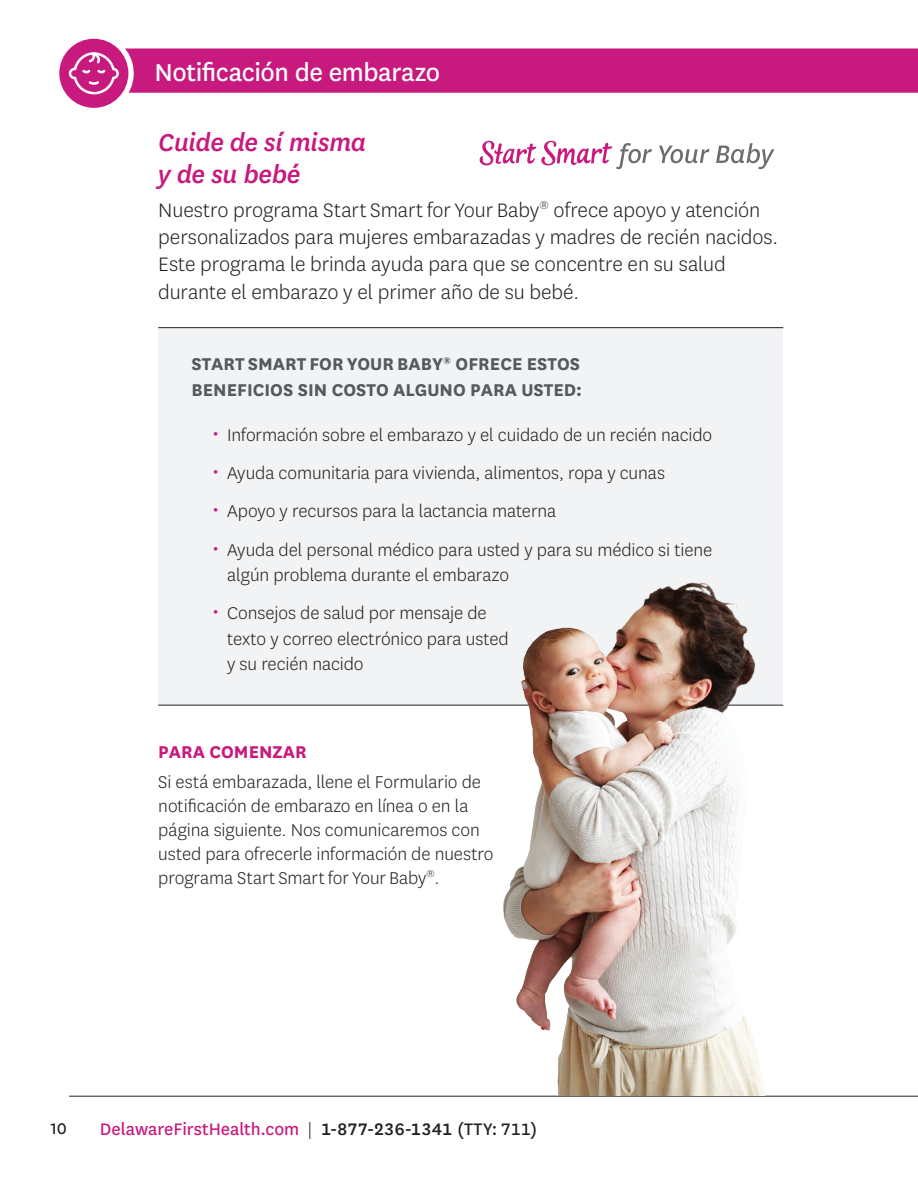
<style>
.page{position:relative;width:918px;height:1188px;background:#fff}
.page>*{position:absolute;margin:0;border:0;box-sizing:border-box;transform-origin:0 0}
.t1{font:italic 500 28.5px/31.5px "Centene Sans";letter-spacing:-.015em;color:#c7197e}
.t2{font:28.5px "Centene Sans";letter-spacing:-.015em;color:#fff}
.t3{font:300 22.8px/27.3px "Centene Sans";letter-spacing:-.005em;color:#231f20}
.t4{font:300 19.95px/24px "Centene Sans";letter-spacing:-.005em;color:#231f20}
.t5{font:700 19.95px/25.7px "Centene Sans";color:#57585a}
.t6{font:700 19.95px "Centene Sans";color:#c7197e}
.t7{font:19.5px "Centene Sans";color:#c7197e}
.t8{font:18px "Centene Sans";color:#231f20}
.s1{font-size:28.5px;color:#c7197e}
.s2{font-weight:300;color:#231f20}
.s3{font-weight:500;color:#231f20}
.s4{color:#231f20}
</style>
<div class="page">
<div style="left:158px;top:328px;width:625px;height:377px;background:#f2f3f4"></div>
<hr style="left:69px;top:1096px;width:849px;height:1px;background:#231f20">
<div style="left:94px;top:48px;width:824px;height:45px;background:#c7197e"></div>
<div style="left:54px;top:33px;width:80px;height:80px;background:#fff;border-radius:50%"></div>
<div style="left:59px;top:39px;width:69px;height:69px;background:#c7197e;border-radius:50%"></div>
<svg style="left:69px;top:52px;width:50px;height:42px"></svg>
<svg style="left:479px;top:141px;width:173px;height:28px"></svg>
<svg style="left:659px;top:146px;width:51px;height:17px"></svg>
<svg style="left:716px;top:143px;width:58px;height:26px"></svg>
<hr style="left:158px;top:705px;width:625px;height:1px;background:#231f20">
<img style="left:489px;top:582px;width:295px;height:513px">
<hr style="left:158px;top:327px;width:625px;height:1px;background:#231f20">
<h2 class="t2" style="left:155px;top:53px;width:287px">Notifcación de embarazo</h2>
<p class="t1" style="left:158px;top:126px;width:210px">Cuide de sí misma y de su bebé</p>
<p class="t3" style="left:158px;top:195px;width:621px">Nuestro programa Start Smart for Your Baby<sup>®</sup> ofrece apoyo y atención personalizados para mujeres embarazadas y madres de recién nacidos.<br>Este programa le brinda ayuda para que se concentre en su salud durante el embarazo y el primer año de su bebé.</p>
<p class="t5" style="left:191px;top:350px;width:392px">START SMART FOR YOUR BABY<sup>®</sup> OFRECE ESTOS<br>BENEFICIOS SIN COSTO ALGUNO PARA USTED:</p>
<p class="t4" style="left:211px;top:422px;width:502px"><span class="s1">•</span> Información sobre el embarazo y el cuidado de un recién nacido</p>
<p class="t4" style="left:211px;top:460px;width:455px"><span class="s1">•</span> Ayuda comunitaria para vivienda, alimentos, ropa y cunas</p>
<p class="t4" style="left:211px;top:499px;width:346px"><span class="s1">•</span> Apoyo y recursos para la lactancia materna</p>
<p class="t4" style="left:227px;top:536px;width:487px;line-height:25.5px;text-indent:-16px"><span class="s1">•</span> Ayuda del personal médico para usted y para su médico si tiene algún problema durante el embarazo</p>
<p class="t4" style="left:227px;top:600px;width:283px;line-height:25.5px;text-indent:-16px"><span class="s1">•</span> Consejos de salud por mensaje de texto y correo electrónico para usted y su recién nacido</p>
<p class="t6" style="left:158px;top:738px;width:150px">PARA COMENZAR</p>
<p class="t4" style="left:158px;top:770px;width:337px">Si está embarazada, llene el Formulario de notifcación de embarazo en línea o en la página siguiente. Nos comunicaremos con usted para ofrecerle información de nuestro programa Start Smart for Your Baby<sup>®</sup>.</p>
<p class="t8" style="left:51px;top:1117px;width:18px">10</p>
<p class="t7" style="left:100px;top:1116px;width:439px">DelawareFirstHealth.com <span class="s2">|</span> <span class="s3">1‑877‑236‑1341</span> <span class="s4">(TTY: 711)</span></p>
</div>
